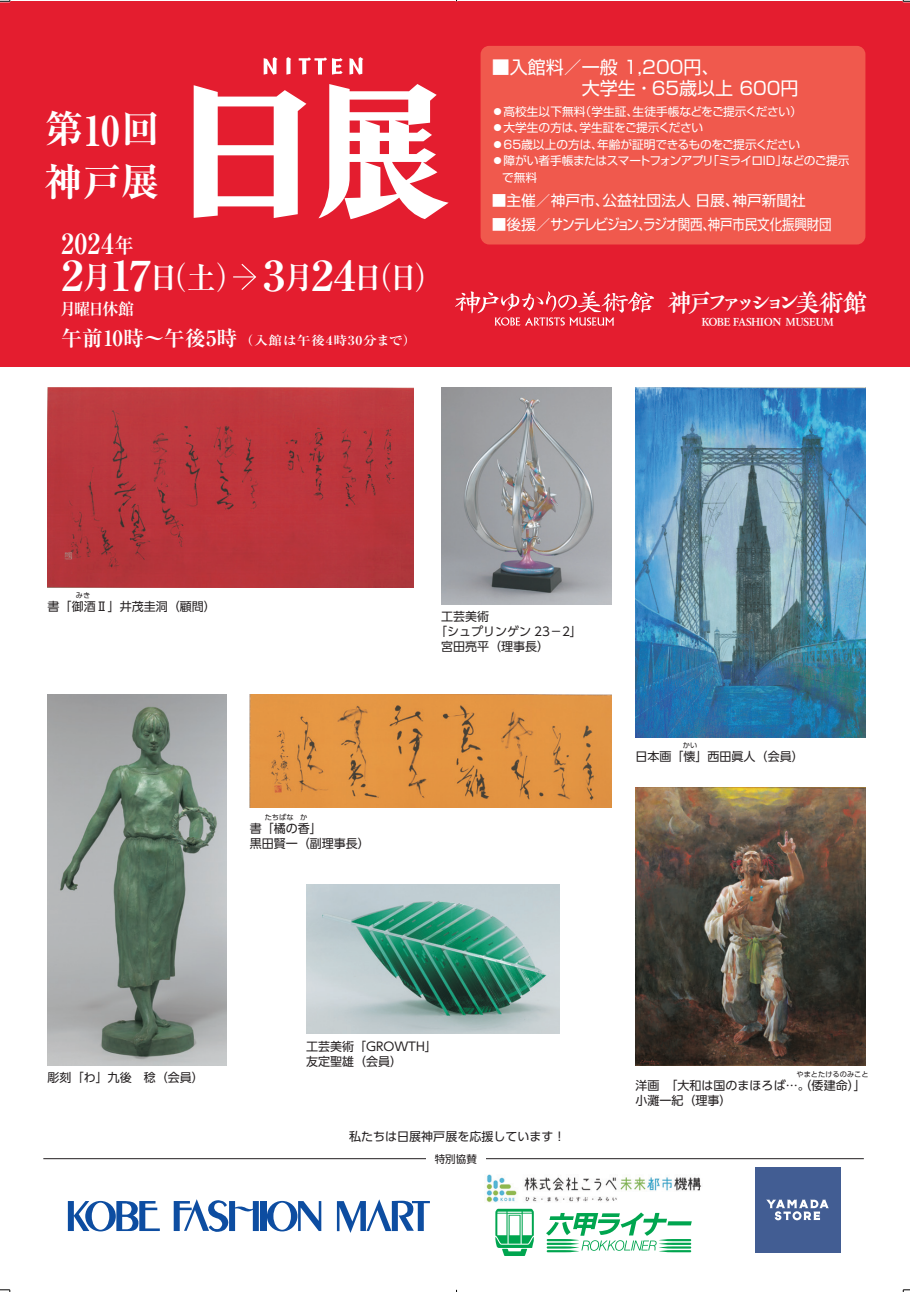
<style>
.page{position:relative;width:910px;height:1292px;background:#fff}
.page>*{position:absolute;margin:0;border:0;box-sizing:border-box;transform-origin:0 0}
.t1{font:700 expanded 38.4px/53.1px "Ryumin Pr 6";color:#fff}
.t2{font:700 30.75px "Ryumin Pr 6";color:#fff}
.t3{font:700 27.75px "Ryumin Pr 6";color:#fff;scale:.93 1}
.t4{font:700 25.2px "P Kiza Kinryou Std";letter-spacing:-.36em;color:#fff}
.t5{font:700 21px "Ryumin Pr 6";color:#fff}
.t6{font:18px/21px "Shin Go Pro";color:#fff}
.t7{font:700 16.2px "Ryumin Pr 6";letter-spacing:-.125em;color:#fff}
.t8{font:14.7px "Shin Go Pro";letter-spacing:-.01em;color:#fff}
.t9{font:700 12.45px "Ryumin Pr 6";letter-spacing:.05em;color:#fff;scale:1.11 1}
.t10{font:12px/15px "UD Shin Go Pr 6";color:#231f20}
.t11{font:12px "UD Shin Go Pro";color:#231f20}
.t12{font:700 12px "P Kiza Kinryou Std";letter-spacing:-.05em;color:#fff}
.t13{font:11.7px "Shin Go Pro";letter-spacing:-.01em;color:#fff}
.t14{font:11.7px/16.5px "Shin Go Pro";letter-spacing:-.055em;color:#fff}
.t15{font:11.7px "Shin Go Pro";color:#fff}
.t16{font:10.5px "UD Shin Go Pro";color:#231f20}
.t17{font:7.2px "UD Shin Go Pr 6";color:#231f20}
.s1{font-size:41.1px}
.s2{font-size:20.7px}
.s3{font-size:41.25px}
</style>
<div class="page">
<div style="left:0;top:1px;width:909px;height:366px;background:#e41d2f"></div>
<hr style="left:43px;top:1158px;width:820px;height:1px;background:#231f20">
<div style="left:426px;top:1153px;width:59px;height:13px;background:#fff"></div>
<svg style="left:68px;top:1201px;width:92px;height:30px"></svg>
<div style="left:260px;top:1201px;width:6px;height:30px;background:#0d4da1"></div>
<svg style="left:267px;top:1201px;width:54px;height:30px"></svg>
<svg style="left:174px;top:1199px;width:85px;height:33px"></svg>
<svg style="left:337px;top:1199px;width:93px;height:34px"></svg>
<img style="left:486px;top:1174px;width:216px;height:28px">
<svg style="left:546px;top:1212px;width:145px;height:40px"></svg>
<svg style="left:495px;top:1209px;width:38px;height:47px"></svg>
<div style="left:754px;top:1167px;width:86px;height:85px;background:#425d93"></div>
<svg style="left:766px;top:1200px;width:62px;height:20px"></svg>
<img style="left:48px;top:387px;width:366px;height:200px">
<img style="left:306px;top:884px;width:253px;height:149px">
<img style="left:441px;top:387px;width:170px;height:217px">
<img style="left:48px;top:694px;width:178px;height:371px">
<img style="left:635px;top:788px;width:230px;height:277px">
<img style="left:635px;top:387px;width:230px;height:350px">
<img style="left:250px;top:694px;width:361px;height:114px">
<svg style="left:233px;top:263px;width:23px;height:27px"></svg>
<div style="left:480px;top:46px;width:385px;height:198px;background:#f0594d;border-radius:9px"></div>
<svg style="left:194px;top:85px;width:112px;height:133px"></svg>
<svg style="left:318px;top:84px;width:130px;height:135px"></svg>
<svg style="left:263px;top:57px;width:14px;height:18px"></svg>
<svg style="left:349px;top:57px;width:14px;height:18px"></svg>
<svg style="left:286px;top:57px;width:5px;height:18px"></svg>
<svg style="left:299px;top:57px;width:43px;height:18px"></svg>
<svg style="left:455px;top:291px;width:199px;height:35px"></svg>
<svg style="left:0;top:0;width:11px;height:3px"></svg>
<svg style="left:0;top:1289px;width:11px;height:3px"></svg>
<svg style="left:902px;top:0;width:8px;height:15px"></svg>
<svg style="left:902px;top:1289px;width:8px;height:3px"></svg>
<h1 class="t1" style="left:44px;top:101px;width:117px">第<span class="s1">10</span>回神戸展</h1>
<h3 class="t3" style="left:61px;top:222px;width:80px">2024<span class="s2">年</span></h3>
<h2 class="t2" style="left:61px;top:254px;width:383px"><span class="s3">2</span>月<span class="s3">17</span>日（土） <span class="s3">3</span>月<span class="s3">24</span>日（日）</h2>
<h3 class="t5" style="left:61px;top:321px;width:178px">午前10時～午後5時</h3>
<h3 class="t7" style="left:60px;top:296px;width:76px">月曜日休館</h3>
<p class="t9" style="left:239px;top:331px;width:161px">（入館は午後4時30分まで）</p>
<h3 class="t6" style="left:582px;top:54px;width:218px;text-indent:-90px">■入館料／一般 1,200円、<br>大学生・65歳以上 600円</h3>
<p class="t15" style="left:491px;top:102px;width:311px">●高校生以下無料（学生証、生徒手帳などをご提示ください）</p>
<p class="t13" style="left:491px;top:118px;width:224px">●大学生の方は、学生証をご提示ください　</p>
<p class="t13" style="left:491px;top:135px;width:310px">●65歳以上の方は、年齢が証明できるものをご提示ください</p>
<p class="t14" style="left:502px;top:151px;width:349px;text-indent:-10px">●障がい者手帳またはスマートフォンアプリ「ミライロＩＤ」などのご提示で無料</p>
<p class="t8" style="left:491px;top:188px;width:316px">■主催／神戸市、公益社団法人 日展、神戸新聞社</p>
<p class="t8" style="left:491px;top:212px;width:341px">■後援／サンテレビジョン、ラジオ関西、神戸市民文化振興財団</p>
<h3 class="t4" style="left:667px;top:285px;width:202px">神戸ファッション美術館</h3>
<p class="t12" style="left:701px;top:313px;width:134px">KOBE FASHION MUSEUM</p>
<p class="t17" style="left:76px;top:590px;width:16px">みき</p>
<p class="t10" style="left:48px;top:599px;width:170px">書「御酒Ⅱ」井茂圭洞（顧問）</p>
<p class="t17" style="left:265px;top:811px;width:44px">たちばな か</p>
<p class="t10" style="left:250px;top:820px;width:122px">書「橘の香」<br>黒田賢一（副理事長）</p>
<p class="t10" style="left:441px;top:608px;width:50px">工芸美術</p>
<p class="t10" style="left:435px;top:623px;width:148px">「シュプリンゲン 23－2」</p>
<p class="t10" style="left:441px;top:638px;width:110px">宮田亮平（理事長）</p>
<p class="t17" style="left:682px;top:740px;width:16px">かい</p>
<p class="t10" style="left:635px;top:748px;width:170px">日本画「懐」西田眞人（会員）</p>
<p class="t10" style="left:48px;top:1069px;width:158px">彫刻「わ」九後　稔（会員）</p>
<p class="t10" style="left:306px;top:1038px;width:132px">工芸美術「GROWTH」友定聖雄（会員）</p>
<p class="t17" style="left:796px;top:1068px;width:74px">やまとたけるのみこと</p>
<p class="t10" style="left:635px;top:1078px;width:232px">洋画　「大和は国のまほろば…。（倭建命）」小灘一紀（理事）</p>
<p class="t11" style="left:349px;top:1127px;width:218px">私たちは日展神戸展を応援しています！</p>
<p class="t16" style="left:435px;top:1150px;width:44px">特別協賛</p>
</div>
